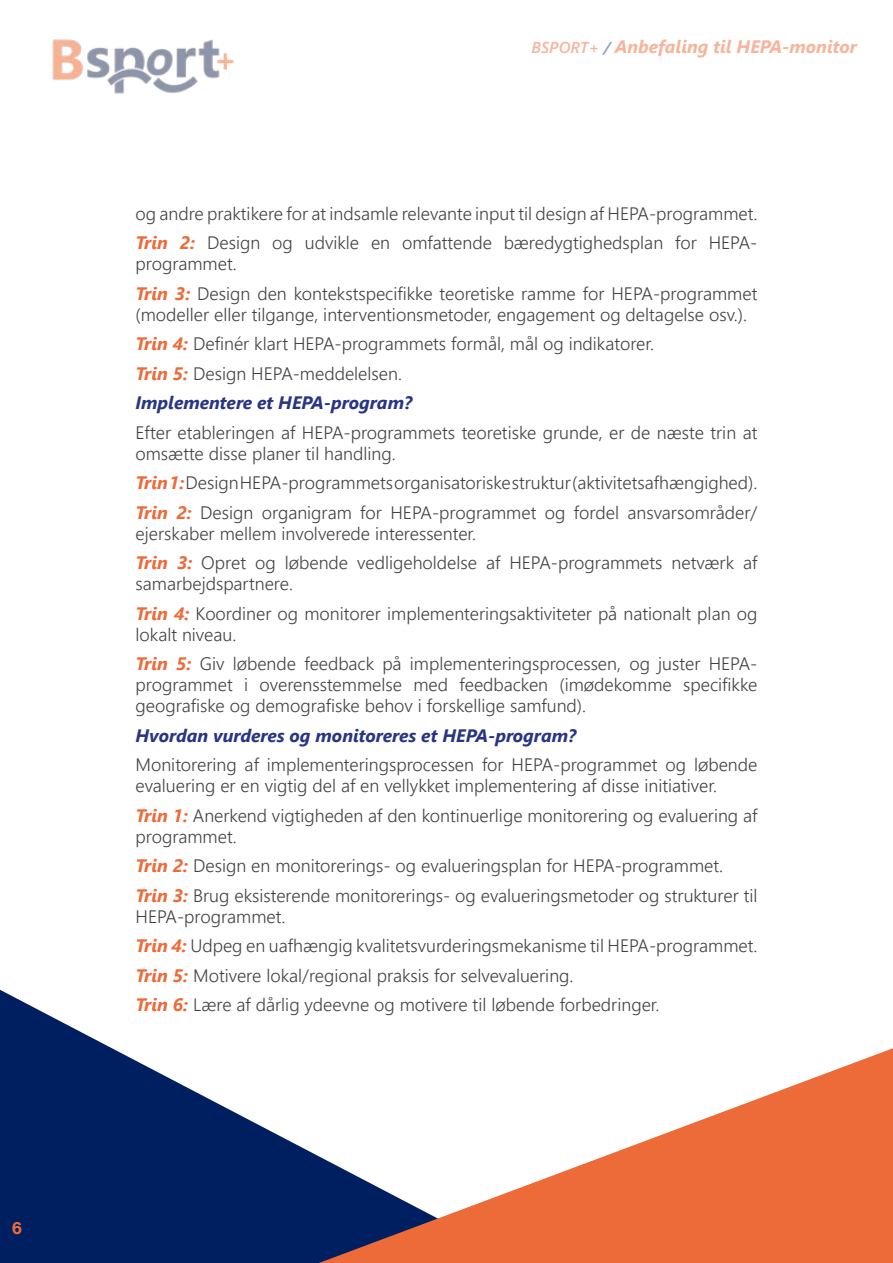
<style>
.page{position:relative;width:893px;height:1263px;background:#fff}
.page>*{position:absolute;margin:0;border:0;box-sizing:border-box;transform-origin:0 0}
.t1{font:300 18px/29.5px "Segoe UI";color:#434343}
.t2{font:italic 700 18px "Segoe UI";color:#283583}
.t3{font:italic 700 18px "Segoe UI";color:#ed6a39}
.t4{font:700 18px "Acumin Pro";color:#ed6a39}
.s1{font-weight:600;font-size:15.75px}
.s2{font-weight:600;font-size:15.75px;color:#283583}
.s3{font-weight:700;font-style:italic;color:#ed6a39}
.s4{font-weight:700;font-style:italic;color:#283583}
</style>
<div class="page">
<svg style="left:0;top:990px;width:319px;height:273px;fill:#001f60"></svg>
<svg style="left:319px;top:1048px;width:574px;height:215px"></svg>
<img style="left:52px;top:39px;width:182px;height:55px">
<p class="t4" style="left:12px;top:1215px;width:12px">6</p>
<p class="t3" style="left:531px;top:30px;width:327px"><span class="s1">BSPORT+</span> <span class="s2">/</span> Anbefaling til HEPA-monitor</p>
<p class="t1" style="left:136px;top:197px;width:623px">og andre praktikere for at indsamle relevante input til design af HEPA-programmet.<br><span class="s3">Trin 2:</span> Design og udvikle en omfattende bæredygtighedsplan for HEPA-</p>
<p class="t1" style="left:136px;top:247px;width:623px">programmet.<br><span class="s3">Trin 3:</span> Design den kontekstspecifikke teoretiske ramme for HEPA-programmet</p>
<p class="t1" style="left:136px;top:298px;width:613px">(modeller eller tilgange, interventionsmetoder, engagement og deltagelse osv.).<br><span class="s3">Trin 4:</span> Definér klart HEPA-programmets formål, mål og indikatorer.<br><span class="s3">Trin 5:</span> Design HEPA-meddelelsen.<br><span class="s4">Implementere et HEPA-program?</span></p>
<p class="t1" style="left:136px;top:420px;width:623px;line-height:21px">Efter etableringen af HEPA-programmets teoretiske grunde, er de næste trin at omsætte disse planer til handling.</p>
<p class="t1" style="left:136px;top:466px;width:623px"><span class="s3">Trin 1:</span> Design HEPA-programmets organisatoriske struktur (aktivitetsafhængighed).<br><span class="s3">Trin 2:</span> Design organigram for HEPA-programmet og fordel ansvarsområder/</p>
<p class="t1" style="left:136px;top:517px;width:623px">ejerskaber mellem involverede interessenter.<br><span class="s3">Trin 3:</span> Opret og løbende vedligeholdelse af HEPA-programmets netværk af</p>
<p class="t1" style="left:136px;top:567px;width:623px">samarbejdspartnere.<br><span class="s3">Trin 4:</span> Koordiner og monitorer implementeringsaktiviteter på nationalt plan og</p>
<p class="t1" style="left:136px;top:618px;width:623px">lokalt niveau.<br><span class="s3">Trin 5:</span> Giv løbende feedback på implementeringsprocessen, og juster HEPA-</p>
<p class="t1" style="left:136px;top:673px;width:623px;line-height:21px">programmet i overensstemmelse med feedbacken (imødekomme specifikke geografiske og demografiske behov i forskellige samfund).</p>
<p class="t2" style="left:136px;top:718px;width:442px">Hvordan vurderes og monitoreres et HEPA-program?</p>
<p class="t1" style="left:136px;top:753px;width:623px;line-height:21px">Monitorering af implementeringsprocessen for HEPA-programmet og løbende evaluering er en vigtig del af en vellykket implementering af disse initiativer.</p>
<p class="t1" style="left:136px;top:803px;width:623px;line-height:21px"><span class="s3">Trin 1:</span> Anerkend vigtigheden af den kontinuerlige monitorering og evaluering af programmet.</p>
<p class="t1" style="left:136px;top:849px;width:623px"><span class="s3">Trin 2:</span> Design en monitorerings- og evalueringsplan for HEPA-programmet.<br><span class="s3">Trin 3:</span> Brug eksisterende monitorerings- og evalueringsmetoder og strukturer til</p>
<p class="t1" style="left:136px;top:900px;width:623px">HEPA-programmet.<br><span class="s3">Trin 4:</span> Udpeg en uafhængig kvalitetsvurderingsmekanisme til HEPA-programmet.<br><span class="s3">Trin 5:</span> Motivere lokal/regional praksis for selvevaluering.<br><span class="s3">Trin 6:</span> Lære af dårlig ydeevne og motivere til løbende forbedringer.</p>
</div>
